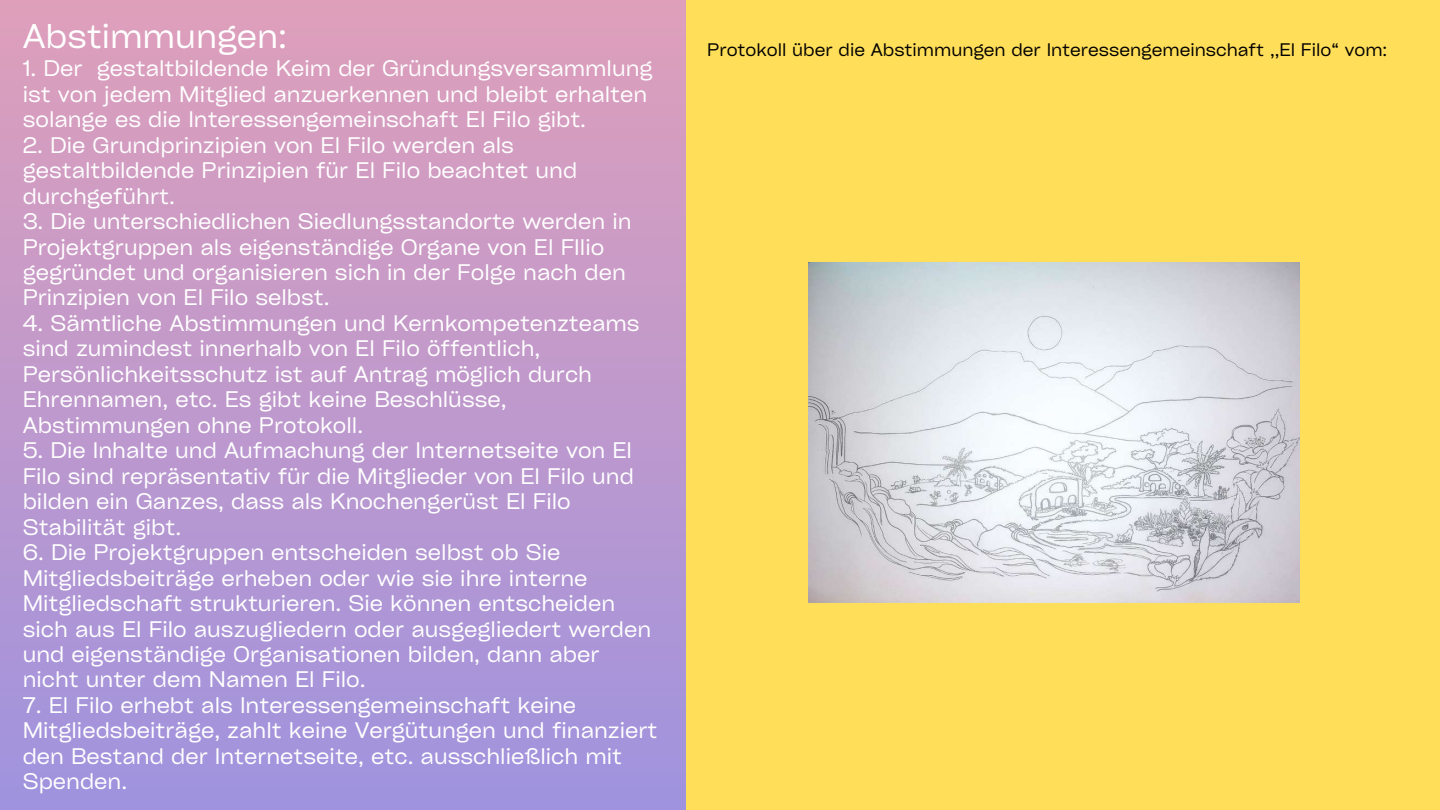
<style>
.page{position:relative;width:1440px;height:810px;background:#ffde59}
.page>*{position:absolute;margin:0;border:0;box-sizing:border-box;transform-origin:0 0}
.t1{font:32.9px "Cy Grotesk Key";color:#fff}
.t2{font:21.6px/25.5px "Cy Grotesk Key";color:#fff}
.t3{font:17.4px "Cy Grotesk Key";color:#000}
</style>
<div class="page">
<div style="left:0;top:0;width:685px;height:810px;background:linear-gradient(to bottom,#df9fba,#9f93df)"></div>
<img style="left:809px;top:263px;width:490px;height:340px">
<h1 class="t1" style="left:23px;top:16px;width:266px">Abstimmungen:</h1>
<p class="t2" style="left:23px;top:55px;width:631px">1. Der gestaltbildende Keim der Gründungsversammlung ist von jedem Mitglied anzuerkennen und bleibt erhalten solange es die Interessengemeinschaft El Filo gibt.</p>
<p class="t2" style="left:23px;top:131px;width:556px">2. Die Grundprinzipien von El Filo werden als gestaltbildende Prinzipien für El Filo beachtet und durchgeführt.</p>
<p class="t2" style="left:23px;top:208px;width:610px">3. Die unterschiedlichen Siedlungsstandorte werden in Projektgruppen als eigenständige Organe von El FIlio gegründet und organisieren sich in der Folge nach den Prinzipien von El Filo selbst.</p>
<p class="t2" style="left:23px;top:310px;width:618px">4. Sämtliche Abstimmungen und Kernkompetenzteams sind zumindest innerhalb von El Filo öffentlich, Persönlichkeitsschutz ist auf Antrag möglich durch Ehrennamen, etc. Es gibt keine Beschlüsse, Abstimmungen ohne Protokoll.</p>
<p class="t2" style="left:23px;top:437px;width:613px">5. Die Inhalte und Aufmachung der Internetseite von El Filo sind repräsentativ für die Mitglieder von El Filo und bilden ein Ganzes, dass als Knochengerüst El Filo Stabilität gibt.</p>
<p class="t2" style="left:23px;top:539px;width:630px">6. Die Projektgruppen entscheiden selbst ob Sie Mitgliedsbeiträge erheben oder wie sie ihre interne Mitgliedschaft strukturieren. Sie können entscheiden sich aus El Filo auszugliedern oder ausgegliedert werden und eigenständige Organisationen bilden, dann aber nicht unter dem Namen El Filo.</p>
<p class="t2" style="left:23px;top:692px;width:636px">7. El Filo erhebt als Interessengemeinschaft keine Mitgliedsbeiträge, zahlt keine Vergütungen und finanziert den Bestand der Internetseite, etc. ausschließlich mit Spenden.</p>
<p class="t3" style="left:707px;top:38px;width:682px">Protokoll über die Abstimmungen der Interessengemeinschaft ,,El Filo“ vom:</p>
</div>
